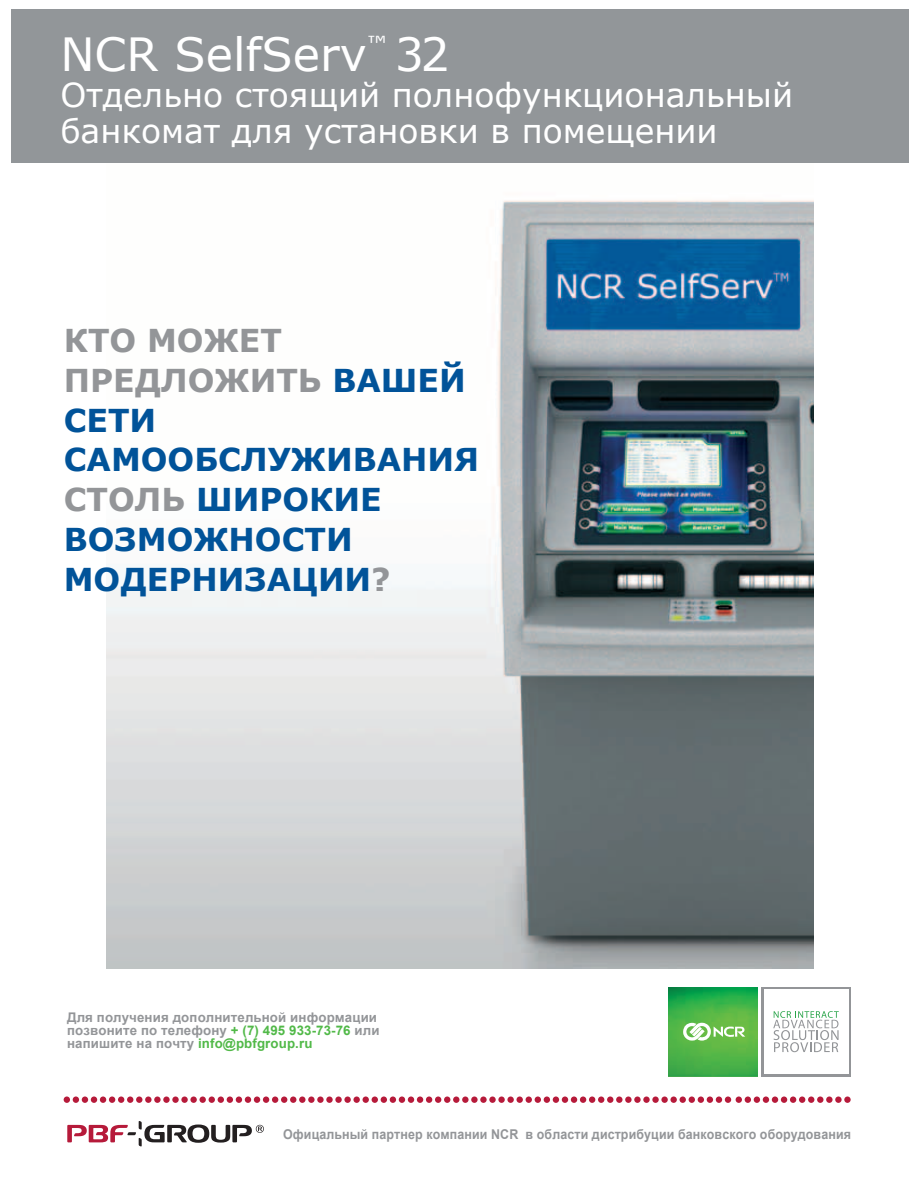
<style>
.page{position:relative;width:918px;height:1188px;background:#fff}
.page>*{position:absolute;margin:0;border:0;box-sizing:border-box;transform-origin:0 0}
.t1{font:45.75px "Verdana";color:#fff}
.t2{font:33px/36px "Verdana";color:#fff}
.t3{font:700 31.5px/39.8px "Verdana";color:#015399}
.t4{font:700 13.5px "Arial";letter-spacing:.01em;color:#939598;scale:.92 1}
.t5{font:700 13.35px/13.4px "Arial";letter-spacing:.01em;color:#939598}
.s1{color:#939598}
.s2{color:#51b948}
</style>
<div class="page">
<img style="left:107px;top:162px;width:706px;height:807px">
<div style="left:11px;top:9px;width:898px;height:153px;background:#929699"></div>
<img style="left:668px;top:987px;width:90px;height:89px">
<svg style="left:683px;top:1022px;width:62px;height:19px"></svg>
<div style="left:761px;top:987px;width:90px;height:89px;background:linear-gradient(to bottom,#939598,#939598)"></div>
<div style="left:764px;top:989px;width:84px;height:85px;background:#fff"></div>
<svg style="left:773px;top:1011px;width:66px;height:41px"></svg>
<svg style="left:67px;top:1121px;width:197px;height:26px"></svg>
<div style="left:64px;top:1096px;width:6px;height:7px;background:#b61a3a;border-radius:50%"></div>
<div style="left:73px;top:1096px;width:6px;height:7px;background:#b61a3a;border-radius:50%"></div>
<div style="left:82px;top:1096px;width:6px;height:7px;background:#b61a3a;border-radius:50%"></div>
<div style="left:91px;top:1096px;width:6px;height:7px;background:#b61a3a;border-radius:50%"></div>
<div style="left:100px;top:1096px;width:6px;height:7px;background:#b61a3a;border-radius:50%"></div>
<div style="left:118px;top:1096px;width:6px;height:7px;background:#b61a3a;border-radius:50%"></div>
<div style="left:136px;top:1096px;width:6px;height:7px;background:#b61a3a;border-radius:50%"></div>
<div style="left:154px;top:1096px;width:7px;height:7px;background:#b61a3a;border-radius:50%"></div>
<div style="left:172px;top:1096px;width:7px;height:7px;background:#b61a3a;border-radius:50%"></div>
<div style="left:190px;top:1096px;width:7px;height:7px;background:#b61a3a;border-radius:50%"></div>
<div style="left:209px;top:1096px;width:6px;height:7px;background:#b61a3a;border-radius:50%"></div>
<div style="left:227px;top:1096px;width:6px;height:7px;background:#b61a3a;border-radius:50%"></div>
<div style="left:245px;top:1096px;width:6px;height:7px;background:#b61a3a;border-radius:50%"></div>
<div style="left:263px;top:1096px;width:6px;height:7px;background:#b61a3a;border-radius:50%"></div>
<div style="left:109px;top:1096px;width:6px;height:7px;background:#b61a3a;border-radius:50%"></div>
<div style="left:127px;top:1096px;width:6px;height:7px;background:#b61a3a;border-radius:50%"></div>
<div style="left:145px;top:1096px;width:7px;height:7px;background:#b61a3a;border-radius:50%"></div>
<div style="left:163px;top:1096px;width:7px;height:7px;background:#b61a3a;border-radius:50%"></div>
<div style="left:181px;top:1096px;width:7px;height:7px;background:#b61a3a;border-radius:50%"></div>
<div style="left:200px;top:1096px;width:6px;height:7px;background:#b61a3a;border-radius:50%"></div>
<div style="left:218px;top:1096px;width:6px;height:7px;background:#b61a3a;border-radius:50%"></div>
<div style="left:236px;top:1096px;width:6px;height:7px;background:#b61a3a;border-radius:50%"></div>
<div style="left:254px;top:1096px;width:6px;height:7px;background:#b61a3a;border-radius:50%"></div>
<div style="left:335px;top:1096px;width:7px;height:7px;background:#b61a3a;border-radius:50%"></div>
<div style="left:344px;top:1096px;width:7px;height:7px;background:#b61a3a;border-radius:50%"></div>
<div style="left:353px;top:1096px;width:7px;height:7px;background:#b61a3a;border-radius:50%"></div>
<div style="left:363px;top:1096px;width:6px;height:7px;background:#b61a3a;border-radius:50%"></div>
<div style="left:372px;top:1096px;width:6px;height:7px;background:#b61a3a;border-radius:50%"></div>
<div style="left:390px;top:1096px;width:6px;height:7px;background:#b61a3a;border-radius:50%"></div>
<div style="left:408px;top:1096px;width:6px;height:7px;background:#b61a3a;border-radius:50%"></div>
<div style="left:426px;top:1096px;width:6px;height:7px;background:#b61a3a;border-radius:50%"></div>
<div style="left:444px;top:1096px;width:6px;height:7px;background:#b61a3a;border-radius:50%"></div>
<div style="left:462px;top:1096px;width:7px;height:7px;background:#b61a3a;border-radius:50%"></div>
<div style="left:480px;top:1096px;width:7px;height:7px;background:#b61a3a;border-radius:50%"></div>
<div style="left:498px;top:1096px;width:7px;height:7px;background:#b61a3a;border-radius:50%"></div>
<div style="left:517px;top:1096px;width:6px;height:7px;background:#b61a3a;border-radius:50%"></div>
<div style="left:381px;top:1096px;width:6px;height:7px;background:#b61a3a;border-radius:50%"></div>
<div style="left:399px;top:1096px;width:6px;height:7px;background:#b61a3a;border-radius:50%"></div>
<div style="left:417px;top:1096px;width:6px;height:7px;background:#b61a3a;border-radius:50%"></div>
<div style="left:435px;top:1096px;width:6px;height:7px;background:#b61a3a;border-radius:50%"></div>
<div style="left:453px;top:1096px;width:6px;height:7px;background:#b61a3a;border-radius:50%"></div>
<div style="left:471px;top:1096px;width:7px;height:7px;background:#b61a3a;border-radius:50%"></div>
<div style="left:489px;top:1096px;width:7px;height:7px;background:#b61a3a;border-radius:50%"></div>
<div style="left:507px;top:1096px;width:7px;height:7px;background:#b61a3a;border-radius:50%"></div>
<div style="left:526px;top:1096px;width:6px;height:7px;background:#b61a3a;border-radius:50%"></div>
<div style="left:535px;top:1096px;width:6px;height:7px;background:#b61a3a;border-radius:50%"></div>
<div style="left:544px;top:1096px;width:6px;height:7px;background:#b61a3a;border-radius:50%"></div>
<div style="left:553px;top:1096px;width:6px;height:7px;background:#b61a3a;border-radius:50%"></div>
<div style="left:562px;top:1096px;width:6px;height:7px;background:#b61a3a;border-radius:50%"></div>
<div style="left:571px;top:1096px;width:6px;height:7px;background:#b61a3a;border-radius:50%"></div>
<div style="left:589px;top:1096px;width:6px;height:7px;background:#b61a3a;border-radius:50%"></div>
<div style="left:607px;top:1096px;width:6px;height:7px;background:#b61a3a;border-radius:50%"></div>
<div style="left:625px;top:1096px;width:7px;height:7px;background:#b61a3a;border-radius:50%"></div>
<svg style="left:643px;top:1096px;width:7px;height:7px"></svg>
<div style="left:661px;top:1096px;width:7px;height:7px;background:#b61a3a;border-radius:50%"></div>
<div style="left:680px;top:1096px;width:6px;height:7px;background:#b61a3a;border-radius:50%"></div>
<div style="left:698px;top:1096px;width:6px;height:7px;background:#b61a3a;border-radius:50%"></div>
<div style="left:716px;top:1096px;width:6px;height:7px;background:#b61a3a;border-radius:50%"></div>
<div style="left:580px;top:1096px;width:6px;height:7px;background:#b61a3a;border-radius:50%"></div>
<div style="left:598px;top:1096px;width:6px;height:7px;background:#b61a3a;border-radius:50%"></div>
<div style="left:616px;top:1096px;width:7px;height:7px;background:#b61a3a;border-radius:50%"></div>
<div style="left:634px;top:1096px;width:7px;height:7px;background:#b61a3a;border-radius:50%"></div>
<div style="left:652px;top:1096px;width:7px;height:7px;background:#b61a3a;border-radius:50%"></div>
<div style="left:670px;top:1096px;width:7px;height:7px;background:#b61a3a;border-radius:50%"></div>
<div style="left:689px;top:1096px;width:6px;height:7px;background:#b61a3a;border-radius:50%"></div>
<div style="left:707px;top:1096px;width:6px;height:7px;background:#b61a3a;border-radius:50%"></div>
<div style="left:725px;top:1096px;width:6px;height:7px;background:#b61a3a;border-radius:50%"></div>
<div style="left:272px;top:1096px;width:6px;height:7px;background:#b61a3a;border-radius:50%"></div>
<div style="left:290px;top:1096px;width:6px;height:7px;background:#b61a3a;border-radius:50%"></div>
<div style="left:308px;top:1096px;width:7px;height:7px;background:#b61a3a;border-radius:50%"></div>
<div style="left:317px;top:1096px;width:7px;height:7px;background:#b61a3a;border-radius:50%"></div>
<div style="left:326px;top:1096px;width:7px;height:7px;background:#b61a3a;border-radius:50%"></div>
<div style="left:281px;top:1096px;width:6px;height:7px;background:#b61a3a;border-radius:50%"></div>
<div style="left:299px;top:1096px;width:7px;height:7px;background:#b61a3a;border-radius:50%"></div>
<div style="left:736px;top:1096px;width:6px;height:7px;background:#b61a3a;border-radius:50%"></div>
<div style="left:745px;top:1096px;width:6px;height:7px;background:#b61a3a;border-radius:50%"></div>
<div style="left:754px;top:1096px;width:6px;height:7px;background:#b61a3a;border-radius:50%"></div>
<div style="left:763px;top:1096px;width:6px;height:7px;background:#b61a3a;border-radius:50%"></div>
<div style="left:772px;top:1096px;width:6px;height:7px;background:#b61a3a;border-radius:50%"></div>
<div style="left:790px;top:1096px;width:6px;height:7px;background:#b61a3a;border-radius:50%"></div>
<div style="left:808px;top:1096px;width:6px;height:7px;background:#b61a3a;border-radius:50%"></div>
<div style="left:826px;top:1096px;width:7px;height:7px;background:#b61a3a;border-radius:50%"></div>
<div style="left:844px;top:1096px;width:7px;height:7px;background:#b61a3a;border-radius:50%"></div>
<div style="left:781px;top:1096px;width:6px;height:7px;background:#b61a3a;border-radius:50%"></div>
<div style="left:799px;top:1096px;width:6px;height:7px;background:#b61a3a;border-radius:50%"></div>
<div style="left:817px;top:1096px;width:6px;height:7px;background:#b61a3a;border-radius:50%"></div>
<div style="left:835px;top:1096px;width:7px;height:7px;background:#b61a3a;border-radius:50%"></div>
<h1 class="t1" style="left:60px;top:22px;width:391px">NCR SelfServ<sup>™</sup> 32</h1>
<h2 class="t2" style="left:60px;top:76px;width:734px">Отдельно стоящий полнофункциональный банкомат для установки в помещении</h2>
<h3 class="t3" style="left:64px;top:320px;width:417px"><span class="s1">КТО МОЖЕТ<br>ПРЕДЛОЖИТЬ</span> ВАШЕЙ<br>СЕТИ<br>САМООБСЛУЖИВАНИЯ<br><span class="s1">СТОЛЬ</span> ШИРОКИЕ<br>ВОЗМОЖНОСТИ<br>МОДЕРНИЗАЦИИ<span class="s1">?</span></h3>
<p class="t5" style="left:67px;top:1010px;width:314px">Для получения дополнительной информации позвоните по телефону <span class="s2">+ (7) 495 933-73-76</span> или напишите на почту <span class="s2">info@pbfgroup.ru</span></p>
<p class="t4" style="left:283px;top:1125px;width:619px">Офицальный партнер компании NCR в области дистрибуции банковского оборудования</p>
</div>
